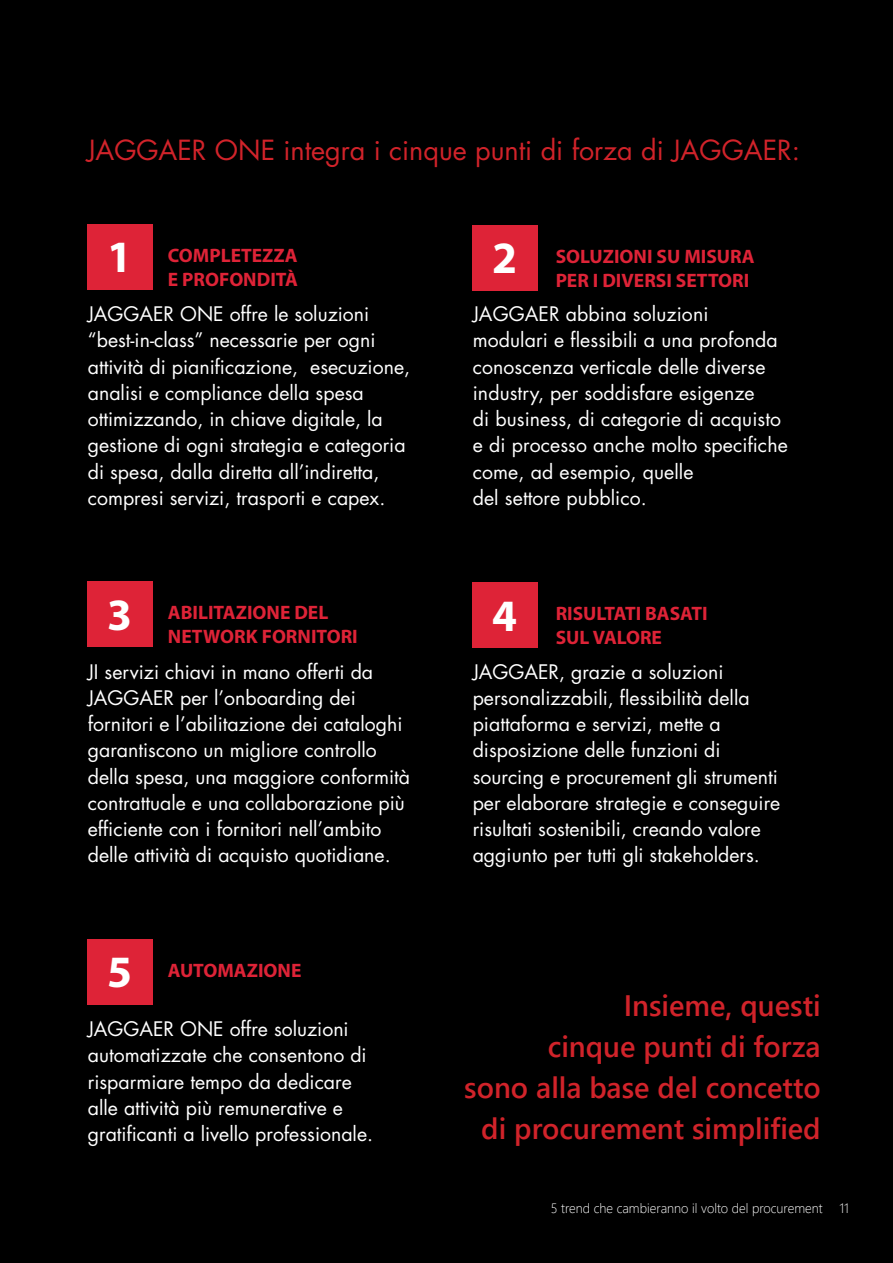
<style>
.page{position:relative;width:893px;height:1263px;background:#000}
.page>*{position:absolute;margin:0;border:0;box-sizing:border-box;transform-origin:0 0}
.t1{font:700 45px "Myriad Pro";color:#fff}
.t2{font:29.55px/41px "Webly Sleek UI Semibold";color:#d1232a;text-align:right}
.t3{font:27px "Futura";color:#d1232a}
.t4{font:19.5px/26.2px "Futura";color:#fff}
.t5{font:700 19.5px/24px "Myriad Pro";color:#de2337}
.t6{font:13.5px "Webly Sleek UI Light";color:#fff}
</style>
<div class="page">
<div style="left:88px;top:224px;width:65px;height:65px;background:#de2337"></div>
<div style="left:473px;top:225px;width:65px;height:65px;background:#de2337"></div>
<div style="left:88px;top:581px;width:65px;height:66px;background:#de2337"></div>
<div style="left:473px;top:583px;width:65px;height:65px;background:#de2337"></div>
<div style="left:88px;top:939px;width:65px;height:65px;background:#de2337"></div>
<h3 class="t3" style="left:87px;top:133px;width:714px">JAGGAER ONE integra i cinque punti di forza di JAGGAER:</h3>
<h1 class="t1" style="left:107px;top:228px;width:26px">1</h1>
<h1 class="t1" style="left:492px;top:229px;width:26px">2</h1>
<p class="t5" style="left:168px;top:243px;width:132px">COMPLETEZZA<br>E PROFONDITÀ</p>
<p class="t5" style="left:556px;top:244px;width:201px">SOLUZIONI SU MISURA<br>PER I DIVERSI SETTORI</p>
<p class="t4" style="left:473px;top:301px;width:317px">JAGGAER abbina soluzioni modulari e flessibili a una profonda conoscenza verticale delle diverse industry, per soddisfare esigenze<br>di business, di categorie di acquisto e di processo anche molto specifiche come, ad esempio, quelle<br>del settore pubblico.</p>
<p class="t4" style="left:88px;top:301px;width:324px">JAGGAER ONE offre le soluzioni “best-in-class” necessarie per ogni attività di pianificazione, esecuzione, analisi e compliance della spesa ottimizzando, in chiave digitale, la gestione di ogni strategia e categoria di spesa, dalla diretta all’indiretta, compresi servizi, trasporti e capex.</p>
<h1 class="t1" style="left:107px;top:585px;width:26px">3</h1>
<h1 class="t1" style="left:492px;top:586px;width:26px">4</h1>
<p class="t5" style="left:168px;top:600px;width:191px">ABILITAZIONE DEL<br>NETWORK FORNITORI</p>
<p class="t5" style="left:556px;top:601px;width:153px">RISULTATI BASATI<br>SUL VALORE</p>
<p class="t4" style="left:473px;top:658px;width:309px">JAGGAER, grazie a soluzioni personalizzabili, flessibilità della piattaforma e servizi, mette a disposizione delle funzioni di sourcing e procurement gli strumenti per elaborare strategie e conseguire risultati sostenibili, creando valore aggiunto per tutti gli stakeholders.</p>
<p class="t4" style="left:88px;top:658px;width:324px">JI servizi chiavi in mano offerti da JAGGAER per l’onboarding dei fornitori e l’abilitazione dei cataloghi garantiscono un migliore controllo della spesa, una maggiore conformità contrattuale e una collaborazione più efficiente con i fornitori nell’ambito delle attività di acquisto quotidiane.</p>
<h1 class="t1" style="left:107px;top:943px;width:26px">5</h1>
<p class="t5" style="left:168px;top:958px;width:135px">AUTOMAZIONE</p>
<p class="t4" style="left:88px;top:1016px;width:287px">JAGGAER ONE offre soluzioni automatizzate che consentono di risparmiare tempo da dedicare alle attività più remunerative e gratificanti a livello professionale.</p>
<h2 class="t2" style="left:464px;top:984px;width:358px">Insieme, questi<br>cinque punti di forza<br>sono alla base del concetto di procurement simplified</h2>
<p class="t6" style="left:551px;top:1198px;width:300px">5 trend che cambieranno il volto del procurement 11</p>
</div>
